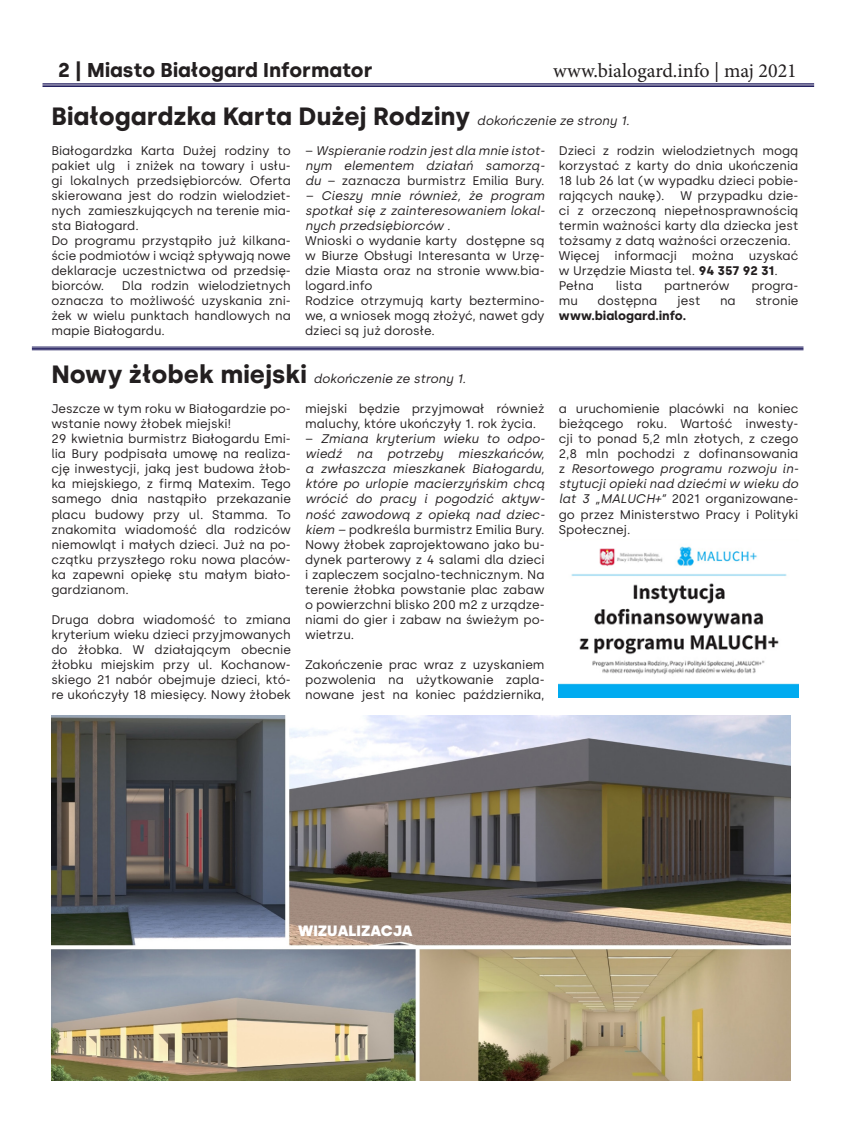
<style>
.page{position:relative;width:854px;height:1127px;background:#fff}
.page>*{position:absolute;margin:0;border:0;box-sizing:border-box;transform-origin:0 0}
.t1{font:700 25px "Silka";color:#231f20}
.t2{font:700 20px "Silka";color:#231f20}
.t3{font:20px "Minion Pro";color:#231f20}
.t4{font:900 15px "Silka";color:#fff}
.t5{font:12.5px/15px "Silka";color:#231f20;text-align:justify}
.t6{font:italic 12.5px/15px "Silka";color:#231f20;text-align:justify}
.t7{font:700 12.5px "Silka";color:#231f20}
.s1{font-weight:400;font-style:italic;font-size:12.5px}
.s2{font-style:normal}
.s3{font-weight:700}
.s4{font-weight:700;font-style:normal;font-size:25px}
.s5{font-style:italic}
</style>
<div class="page">
<hr style="left:43px;top:83px;width:771px;height:1px;background:#252161">
<hr style="left:43px;top:85px;width:771px;height:1px;background:#252161">
<hr style="left:43px;top:86px;width:771px;height:1px;background:#252161">
<img style="left:51px;top:715px;width:739px;height:366px">
<hr style="left:32px;top:346px;width:771px;height:2px;background:#252161">
<hr style="left:32px;top:348px;width:771px;height:1px;background:#252161">
<hr style="left:32px;top:349px;width:771px;height:1px;background:#252161">
<img style="left:559px;top:546px;width:239px;height:151px">
<p class="t2" style="left:58px;top:59px;width:316px">2 | Miasto Białogard Informator</p>
<p class="t3" style="left:553px;top:58px;width:245px">www.bialogard.info | maj 2021</p>
<p class="t1" style="left:51px;top:101px;width:579px">Białogardzka Karta Dużej Rodziny <span class="s1">dokończenie ze strony 1.</span></p>
<p class="t5" style="left:51px;top:143px;width:241px">Białogardzka Karta Dużej rodziny to pakiet ulg i zniżek na towary i usłu&shy;gi lokalnych przedsiębiorców. Oferta skierowana jest do rodzin wielodziet&shy;nych zamieszkujących na terenie mia&shy;sta Białogard.</p>
<p class="t5" style="left:51px;top:233px;width:241px">Do programu przystąpiło już kilkana&shy;ście podmiotów i wciąż spływają nowe deklaracje uczestnictwa od przedsię&shy;biorców.</p>
<p class="t6" style="left:305px;top:143px;width:241px"><span class="s2">–</span> Wspieranie rodzin jest dla mnie istot&shy;nym elementem działań samorzą&shy;du <span class="s2">– zaznacza burmistrz Emilia Bury.</span></p>
<p class="t6" style="left:305px;top:188px;width:241px">– Cieszy mnie również, że program spotkał się z zainteresowaniem lokal&shy;nych przedsiębiorców .</p>
<p class="t5" style="left:305px;top:233px;width:241px">Wnioski o wydanie karty dostępne są w Biurze Obsługi Interesanta w Urzę&shy;dzie Miasta oraz na stronie www.bia&shy;logard.info</p>
<p class="t5" style="left:305px;top:293px;width:241px">Rodzice otrzymują karty beztermino&shy;we, a wniosek mogą złożyć, nawet gdy dzieci są już dorosłe.</p>
<p class="t5" style="left:559px;top:143px;width:241px">Dzieci z rodzin wielodzietnych mogą korzystać z karty do dnia ukończenia 18 lub 26 lat (w wypadku dzieci pobie&shy;rających naukę).</p>
<p class="t5" style="left:559px;top:188px;width:241px;text-indent:122px">W przypadku dzie&shy;ci z orzeczoną niepełnosprawnością termin ważności karty dla dziecka jest tożsamy z datą ważności orzeczenia.</p>
<p class="t5" style="left:559px;top:248px;width:241px">Więcej informacji można uzyskać w Urzędzie Miasta tel. <span class="s3">94 357 92 31</span>.</p>
<p class="t5" style="left:559px;top:278px;width:37px">Pełna</p>
<p class="t5" style="left:616px;top:278px;width:28px">lista</p>
<p class="t5" style="left:664px;top:278px;width:67px">partnerów</p>
<p class="t5" style="left:751px;top:278px;width:49px">progra-</p>
<p class="t5" style="left:559px;top:293px;width:21px">mu</p>
<p class="t5" style="left:598px;top:293px;width:61px">dostępna</p>
<p class="t5" style="left:677px;top:293px;width:25px">jest</p>
<p class="t5" style="left:720px;top:293px;width:17px">na</p>
<p class="t5" style="left:755px;top:293px;width:45px">stronie</p>
<p class="t7" style="left:559px;top:308px;width:129px">www.bialogard.info.</p>
<p class="t5" style="left:51px;top:278px;width:241px;text-indent:70px">Dla rodzin wielodzietnych oznacza to możliwość uzyskania zni&shy;żek w wielu punktach handlowych na mapie Białogardu.</p>
<p class="t6" style="left:51px;top:372px;width:416px"><span class="s4">Nowy żłobek miejski</span> dokończenie ze strony 1.</p>
<p class="t5" style="left:51px;top:402px;width:241px">Jeszcze w tym roku w Białogardzie po&shy;wstanie nowy żłobek miejski!</p>
<p class="t5" style="left:51px;top:432px;width:241px">29 kwietnia burmistrz Białogardu Emi&shy;lia Bury podpisała umowę na realiza&shy;cję inwestycji, jaką jest budowa żłob&shy;ka miejskiego, z firmą Matexim. Tego samego dnia nastąpiło przekazanie placu budowy przy ul. Stamma. To znakomita wiadomość dla rodziców niemowląt i małych dzieci. Już na po&shy;czątku przyszłego roku nowa placów&shy;ka zapewni opiekę stu małym biało&shy;gardzianom.</p>
<p class="t5" style="left:51px;top:612px;width:241px">Druga dobra wiadomość to zmiana kryterium wieku dzieci przyjmowanych do żłobka. W działającym obecnie żłobku miejskim przy ul. Kochanow&shy;skiego 21 nabór obejmuje dzieci, któ&shy;re ukończyły 18 miesięcy. Nowy żłobek</p>
<p class="t5" style="left:305px;top:402px;width:241px">miejski będzie przyjmował również maluchy, które ukończyły 1. rok życia.</p>
<p class="t6" style="left:305px;top:432px;width:241px"><span class="s2">–</span> Zmiana kryterium wieku to odpo&shy;wiedź na potrzeby mieszkańców, a zwłaszcza mieszkanek Białogardu, które po urlopie macierzyńskim chcą wrócić do pracy i pogodzić aktyw&shy;ność zawodową z opieką nad dziec&shy;kiem – <span class="s2">podkreśla burmistrz Emilia Bury.</span></p>
<p class="t5" style="left:305px;top:537px;width:241px">Nowy żłobek zaprojektowano jako bu&shy;dynek parterowy z 4 salami dla dzieci i zapleczem socjalno-technicznym. Na terenie żłobka powstanie plac zabaw o powierzchni blisko 200 m2 z urządze&shy;niami do gier i zabaw na świeżym po&shy;wietrzu.</p>
<p class="t5" style="left:305px;top:657px;width:241px">Zakończenie prac wraz z uzyskaniem pozwolenia na użytkowanie zapla&shy;nowane jest na koniec października,</p>
<p class="t5" style="left:559px;top:402px;width:241px">a uruchomienie placówki na koniec bieżącego roku. Wartość inwesty&shy;cji to ponad 5,2 mln złotych, z czego 2,8 mln pochodzi z dofinansowania z <span class="s5">Resortowego programu rozwoju in&shy;stytucji opieki nad dziećmi w wieku do lat 3 „MALUCH+”</span> 2021 organizowane&shy;go przez Ministerstwo Pracy i Polityki Społecznej.</p>
<p class="t4" style="left:298px;top:921px;width:116px">WIZUALIZACJA</p>
</div>
